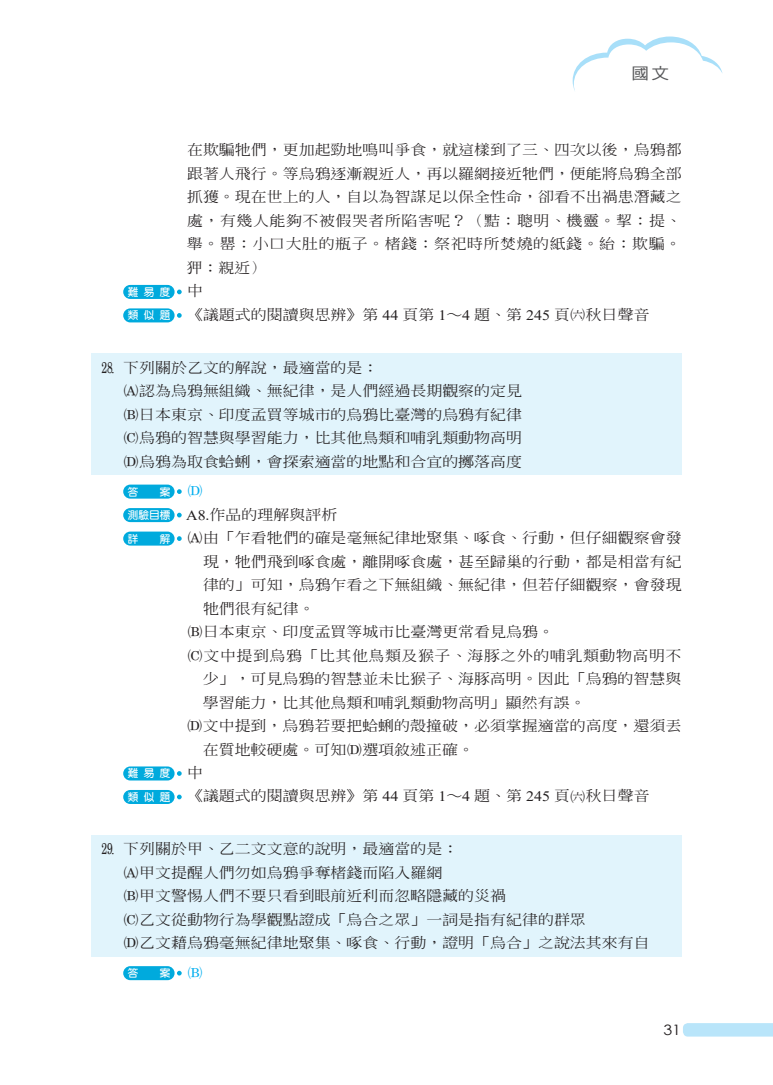
<style>
.page{position:relative;width:773px;height:1085px;background:#fff}
.page>*{position:absolute;margin:0;border:0;box-sizing:border-box;transform-origin:0 0}
.t1{font:16px "DF Hei Std W5";color:#57585a;scale:1.11 1}
.t2{font:500 14.38px/23.5px "AR Std Song B5";color:#231f20;scale:1.11 1}
.t3{font:500 14.38px "AR Std Song B5";letter-spacing:.035em;color:#231f20;scale:1.11 1}
.t4{font:14.38px "Century Gothic";color:#231f20;scale:1.11 1}
.t5{font:700 10.62px "AR Yuan B5";letter-spacing:.5em;color:#fff}
.s1{font-family:"AR Std Song B5";font-weight:500;font-size:14.38px;color:#231f20}
.s2{font-family:"AR Yuan B5";font-weight:700;font-size:10.62px;color:#fff}
.s3{font-family:"Times New Roman";font-weight:400}
.s4{font-family:"HL08";font-weight:400}
.s5{font-family:"HL01";font-weight:400}
.s6{font-family:"HL07";font-weight:400}
.s7{font-family:"HL07";font-weight:400;font-size:14.38px;color:#00aeef}
</style>
<div class="page">
<svg style="left:683px;top:1023px;width:89px;height:13px"></svg>
<svg style="left:572px;top:36px;width:150px;height:55px"></svg>
<div style="left:123px;top:285px;width:51px;height:14px;background:#0ad;border-radius:7px"></div>
<svg style="left:177px;top:289px;width:5px;height:5px"></svg>
<div style="left:123px;top:308px;width:51px;height:14px;background:#0ad;border-radius:7px"></div>
<svg style="left:177px;top:313px;width:5px;height:5px"></svg>
<div style="left:91px;top:353px;width:590px;height:122px;background:#e1f4fc"></div>
<div style="left:123px;top:484px;width:51px;height:14px;background:#0ad;border-radius:7px"></div>
<svg style="left:177px;top:489px;width:5px;height:5px"></svg>
<div style="left:123px;top:508px;width:51px;height:14px;background:#0ad;border-radius:7px"></div>
<svg style="left:177px;top:512px;width:5px;height:5px"></svg>
<div style="left:123px;top:531px;width:51px;height:14px;background:#0ad;border-radius:7px"></div>
<svg style="left:177px;top:536px;width:5px;height:5px"></svg>
<div style="left:123px;top:766px;width:51px;height:14px;background:#0ad;border-radius:7px"></div>
<svg style="left:177px;top:771px;width:5px;height:4px"></svg>
<div style="left:123px;top:789px;width:51px;height:14px;background:#0ad;border-radius:7px"></div>
<svg style="left:177px;top:794px;width:5px;height:5px"></svg>
<div style="left:91px;top:834px;width:590px;height:122px;background:#e1f4fc"></div>
<div style="left:123px;top:965px;width:51px;height:15px;background:#0ad;border-radius:7px"></div>
<svg style="left:177px;top:970px;width:5px;height:5px"></svg>
<p class="t1" style="left:631px;top:64px;width:35px">國文</p>
<p class="t2" style="left:186px;top:138px;width:447px;text-align:justify">在欺騙牠們，更加起勁地鳴叫爭食，就這樣到了三、四次以後，烏鴉都跟著人飛行。等烏鴉逐漸親近人，再以羅網接近牠們，便能將烏鴉全部抓獲。現在世上的人，自以為智謀足以保全性命，卻看不出禍患潛藏之處，有幾人能夠不被假哭者所陷害呢？（黠：聰明、機靈。挈：提、舉。罌：小口大肚的瓶子。楮錢：祭祀時所焚燒的紙錢。紿：欺騙。狎：親近）</p>
<p class="t5" style="left:128px;top:286px;width:77px">難易度 <span class="s1">中</span></p>
<p class="t2" style="left:128px;top:303px;width:471px"><span class="s2">類似題</span> 《議題式的閱讀與思辨》第 <span class="s3">44</span> 頁第 <span class="s3">1</span>∼<span class="s3">4</span> 題、第 <span class="s3">245</span> 頁<span class="s4">6</span>秋日聲音</p>
<p class="t2" style="left:123px;top:355px;width:361px;text-indent:-24px"><span class="s5">k</span> 下列關於乙文的解說，最適當的是：<br><span class="s6">A</span>認為烏鴉無組織、無紀律，是人們經過長期觀察的定見<br><span class="s6">B</span>日本東京、印度孟買等城市的烏鴉比臺灣的烏鴉有紀律<br><span class="s6">C</span>烏鴉的智慧與學習能力，比其他鳥類和哺乳類動物高明<br><span class="s6">D</span>烏鴉為取食蛤蜊，會探索適當的地點和合宜的擲落高度</p>
<p class="t5" style="left:128px;top:486px;width:77px">答　　案 <span class="s7">D</span></p>
<p class="t2" style="left:128px;top:502px;width:190px"><span class="s2">測驗目標</span> <span class="s3">A8.</span>作品的理解與評析</p>
<p class="t2" style="left:128px;top:526px;width:500px"><span class="s2">詳　　解</span> <span class="s6">A</span>由「乍看牠們的確是毫無紀律地聚集、啄食、行動，但仔細觀察會發</p>
<p class="t2" style="left:203px;top:549px;width:432px">現，牠們飛到啄食處，離開啄食處，甚至歸巢的行動，都是相當有紀</p>
<p class="t2" style="left:203px;top:572px;width:432px">律的」可知，烏鴉乍看之下無組織、無紀律，但若仔細觀察，會發現</p>
<p class="t2" style="left:203px;top:596px;width:102px">牠們很有紀律。</p>
<p class="t2" style="left:187px;top:619px;width:332px"><span class="s6">B</span>日本東京、印度孟買等城市比臺灣更常看見烏鴉。</p>
<p class="t3" style="left:187px;top:647px;width:447px"><span class="s6">C</span>文中提到烏鴉「比其他鳥類及猴子、海豚之外的哺乳類動物高明不</p>
<p class="t2" style="left:203px;top:666px;width:432px">少」，可見烏鴉的智慧並未比猴子、海豚高明。因此「烏鴉的智慧與</p>
<p class="t2" style="left:203px;top:690px;width:346px">學習能力，比其他鳥類和哺乳類動物高明」顯然有誤。</p>
<p class="t2" style="left:187px;top:713px;width:447px"><span class="s6">D</span>文中提到，烏鴉若要把蛤蜊的殼撞破，必須掌握適當的高度，還須丟</p>
<p class="t2" style="left:203px;top:737px;width:246px">在質地較硬處。可知<span class="s6">D</span>選項敘述正確。</p>
<p class="t5" style="left:128px;top:768px;width:77px">難易度 <span class="s1">中</span></p>
<p class="t2" style="left:128px;top:784px;width:471px"><span class="s2">類似題</span> 《議題式的閱讀與思辨》第 <span class="s3">44</span> 頁第 <span class="s3">1</span>∼<span class="s3">4</span> 題、第 <span class="s3">245</span> 頁<span class="s4">6</span>秋日聲音</p>
<p class="t2" style="left:123px;top:837px;width:476px;text-indent:-24px"><span class="s5">l</span> 下列關於甲、乙二文文意的說明，最適當的是：<br><span class="s6">A</span>甲文提醒人們勿如烏鴉爭奪楮錢而陷入羅網<br><span class="s6">B</span>甲文警惕人們不要只看到眼前近利而忽略隱藏的災禍<br><span class="s6">C</span>乙文從動物行為學觀點證成「烏合之眾」一詞是指有紀律的群眾<br><span class="s6">D</span>乙文藉烏鴉毫無紀律地聚集、啄食、行動，證明「烏合」之說法其來有自</p>
<p class="t5" style="left:128px;top:967px;width:77px">答　　案 <span class="s7">B</span></p>
<p class="t4" style="left:663px;top:1019px;width:17px">31</p>
</div>
